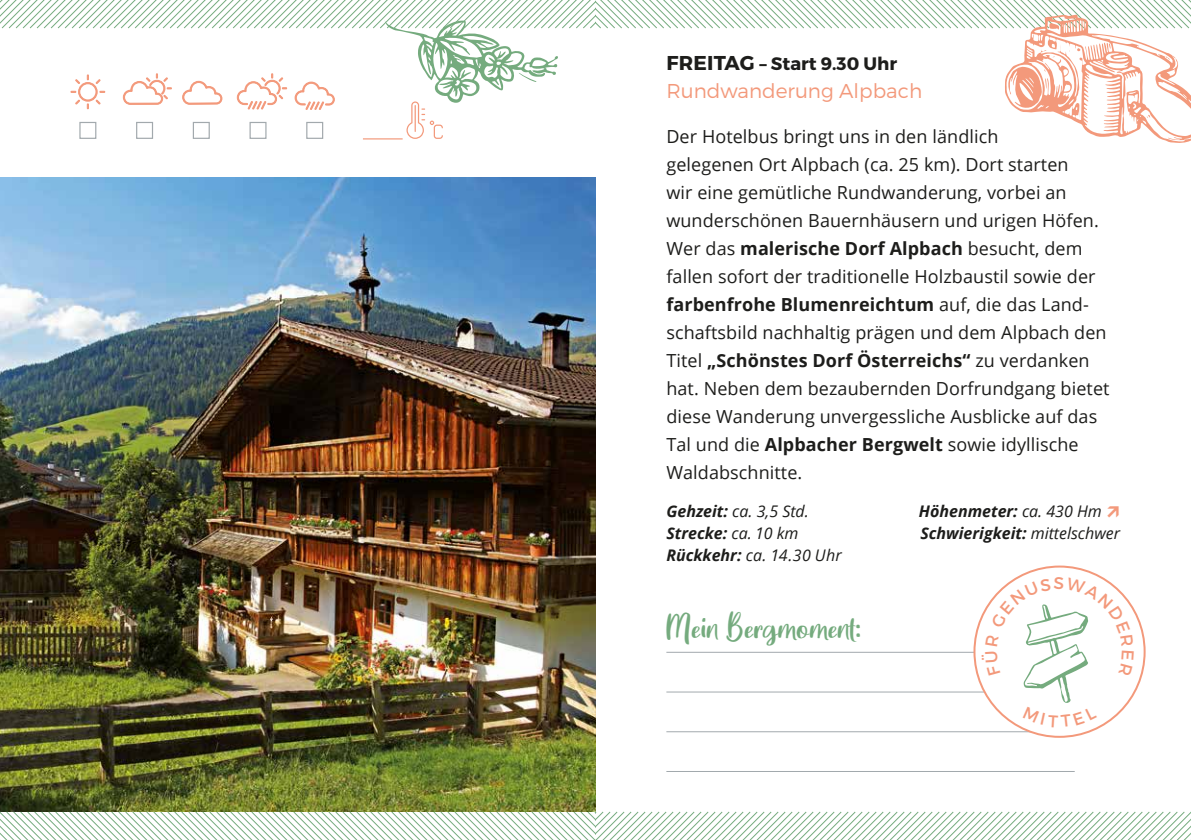
<style>
.page{position:relative;width:1191px;height:840px;background:#fff}
.page>*{position:absolute;margin:0;border:0;box-sizing:border-box;transform-origin:0 0}
.t1{font:300 20px "Montserrat";color:#f3997b}
.t2{font:20px "Great Wishes";letter-spacing:.02em;color:#75ab7e}
.t3{font:18px/28px "Open Sans";letter-spacing:.005em;color:#1d1d1b}
.t4{font:700 18px "Montserrat";color:#1d1d1b}
.t5{font:italic 700 16px "Open Sans";color:#1d1d1b}
.t6{font:italic 16px "Open Sans";letter-spacing:.005em;color:#1d1d1b}
.s1{font-size:20px}
.s2{font-weight:700}
.s3{font-weight:400}
</style>
<div class="page">
<img style="left:0;top:177px;width:595px;height:634px">
<hr style="left:666px;top:651px;width:408px;height:1px;background:#a2a9ad">
<hr style="left:666px;top:691px;width:408px;height:1px;background:#a2a9ad">
<hr style="left:666px;top:731px;width:408px;height:1px;background:#a2a9ad">
<hr style="left:666px;top:770px;width:408px;height:1px;background:#a2a9ad">
<svg style="left:974px;top:566px;width:170px;height:170px"></svg>
<svg style="left:0;top:811px;width:1191px;height:28px"></svg>
<svg style="left:0;top:0;width:1191px;height:143px"></svg>
<svg style="left:981px;top:577px;width:153px;height:150px"></svg>
<p class="t4" style="left:666px;top:53px;width:232px"><span class="s1">FREITAG</span> – Start 9.30 Uhr</p>
<p class="t1" style="left:666px;top:79px;width:257px">Rundwanderung Alpbach</p>
<p class="t3" style="left:666px;top:121px;width:444px">Der Hotelbus bringt uns in den ländlich<br>gelegenen Ort Alpbach (ca. 25 km). Dort starten<br>wir eine gemütliche Rundwanderung, vorbei an wunderschönen Bauernhäusern und urigen Höfen.<br>Wer das <span class="s2">malerische Dorf Alpbach</span> besucht, dem fallen sofort der traditionelle Holzbaustil sowie der <span class="s2">farbenfrohe Blumenreichtum</span> auf, die das Land&shy;schaftsbild nachhaltig prägen und dem Alpbach den Titel <span class="s2">„Schönstes Dorf Österreichs“</span> zu verdanken hat. Neben dem bezaubernden Dorfrundgang bietet diese Wanderung unvergessliche Ausblicke auf das Tal und die <span class="s2">Alpbacher Bergwelt</span> sowie idyllische Waldabschnitte.</p>
<p class="t6" style="left:666px;top:500px;width:144px"><span class="s2">Gehzeit:</span> ca. 3,5 Std.</p>
<p class="t5" style="left:919px;top:499px;width:184px">Höhenmeter: <span class="s3">ca. 430 Hm</span></p>
<p class="t5" style="left:666px;top:521px;width:134px">Strecke: <span class="s3">ca. 10 km</span></p>
<p class="t5" style="left:920px;top:521px;width:201px">Schwierigkeit: <span class="s3">mittelschwer</span></p>
<p class="t6" style="left:666px;top:544px;width:177px"><span class="s2">Rückkehr:</span> ca. 14.30 Uhr</p>
<p class="t2" style="left:666px;top:622px;width:196px">Mein Bergmoment:</p>
</div>
